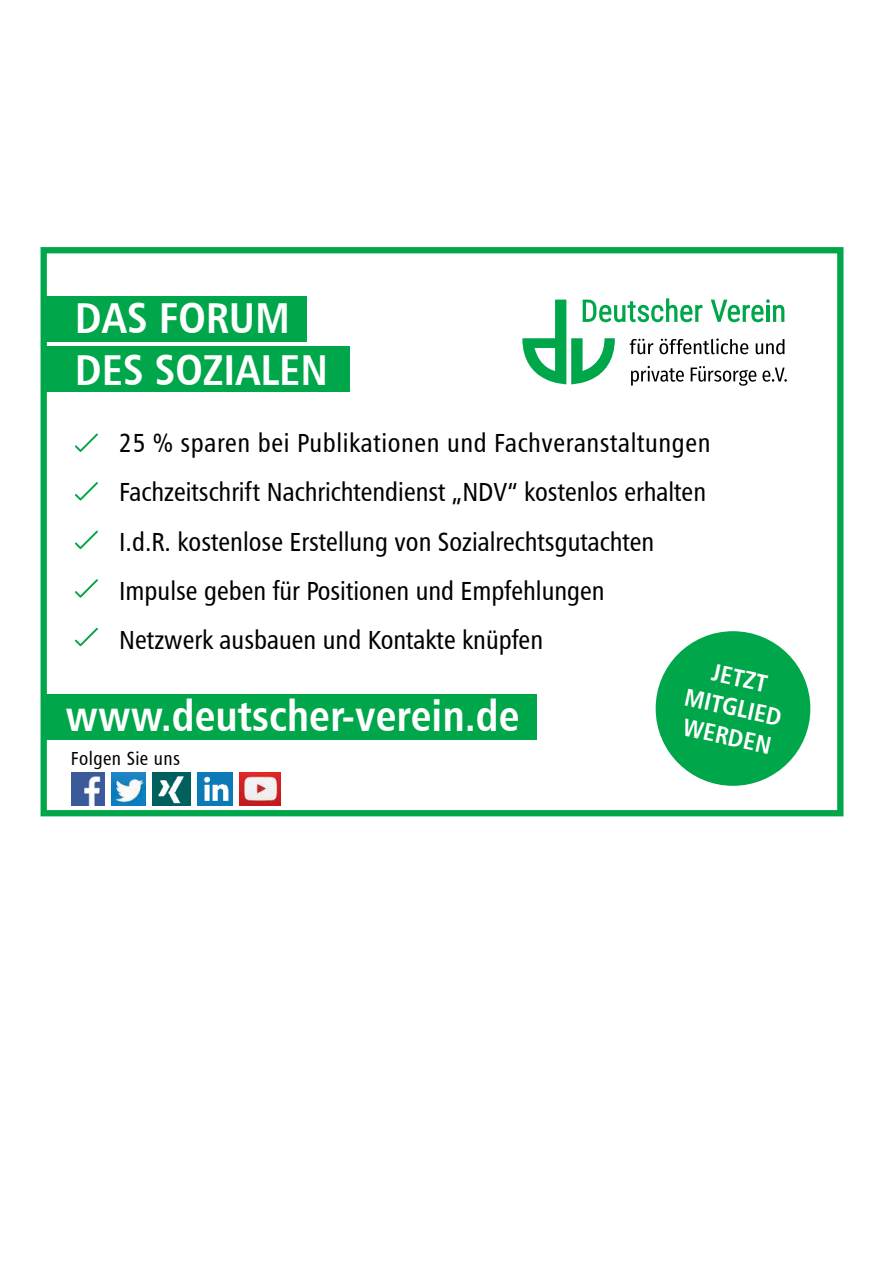
<style>
.page{position:relative;width:885px;height:1263px;background:#fff}
.page>*{position:absolute;margin:0;border:0;box-sizing:border-box;transform-origin:0 0}
.t1{font:43.2px/51.9px "Humanist 777 BT Bold Condensed B";color:#fff}
.t2{font:26.25px/49.2px "Humanist 777 BT Roman Condensed B";color:#000001}
.t3{font:24.75px/29.7px "Humanist 777 BT Bold Condensed B";color:#fff;text-align:center}
.t4{font:18.9px "Humanist 777 BT Roman Condensed B";letter-spacing:.02em;color:#000001}
</style>
<div class="page">
<div style="left:43px;top:694px;width:493px;height:46px;background:#00a64a"></div>
<div style="left:44px;top:296px;width:263px;height:45px;background:#00a64a"></div>
<div style="left:44px;top:347px;width:305px;height:45px;background:#00a64a"></div>
<div style="left:41px;top:247px;width:802px;height:569px;border:6px solid #00a64a"></div>
<svg style="left:75px;top:433px;width:23px;height:19px"></svg>
<svg style="left:75px;top:482px;width:23px;height:18px"></svg>
<svg style="left:75px;top:531px;width:23px;height:18px"></svg>
<svg style="left:75px;top:579px;width:23px;height:19px"></svg>
<svg style="left:75px;top:628px;width:23px;height:18px"></svg>
<div style="left:655px;top:631px;width:155px;height:155px;background:#00a64a;border-radius:50%"></div>
<svg style="left:522px;top:298px;width:264px;height:88px"></svg>
<img style="left:71px;top:773px;width:33px;height:32px">
<img style="left:112px;top:773px;width:33px;height:32px">
<img style="left:152px;top:773px;width:38px;height:32px">
<img style="left:198px;top:773px;width:34px;height:32px">
<img style="left:239px;top:773px;width:41px;height:32px">
<h1 class="t1" style="left:75px;top:291px;width:255px">DAS FORUM<br>DES SOZIALEN</h1>
<p class="t2" style="left:119px;top:418px;width:592px">25 % sparen bei Publikationen und Fachveranstaltungen Fachzeitschrift Nachrichtendienst „NDV“ kostenlos erhalten I.d.R. kostenlose Erstellung von Sozialrechtsgutachten Impulse geben für Positionen und Empfehlungen<br>Netzwerk ausbauen und Kontakte knüpfen</p>
<h1 class="t1" style="left:65px;top:689px;width:455px">www.deutscher-verein.de</h1>
<p class="t4" style="left:71px;top:746px;width:111px">Folgen Sie uns</p>
<p class="t3" style="left:694px;top:652px;width:100px;rotate:12deg">JETZT<br>MITGLIED<br>WERDEN</p>
</div>
